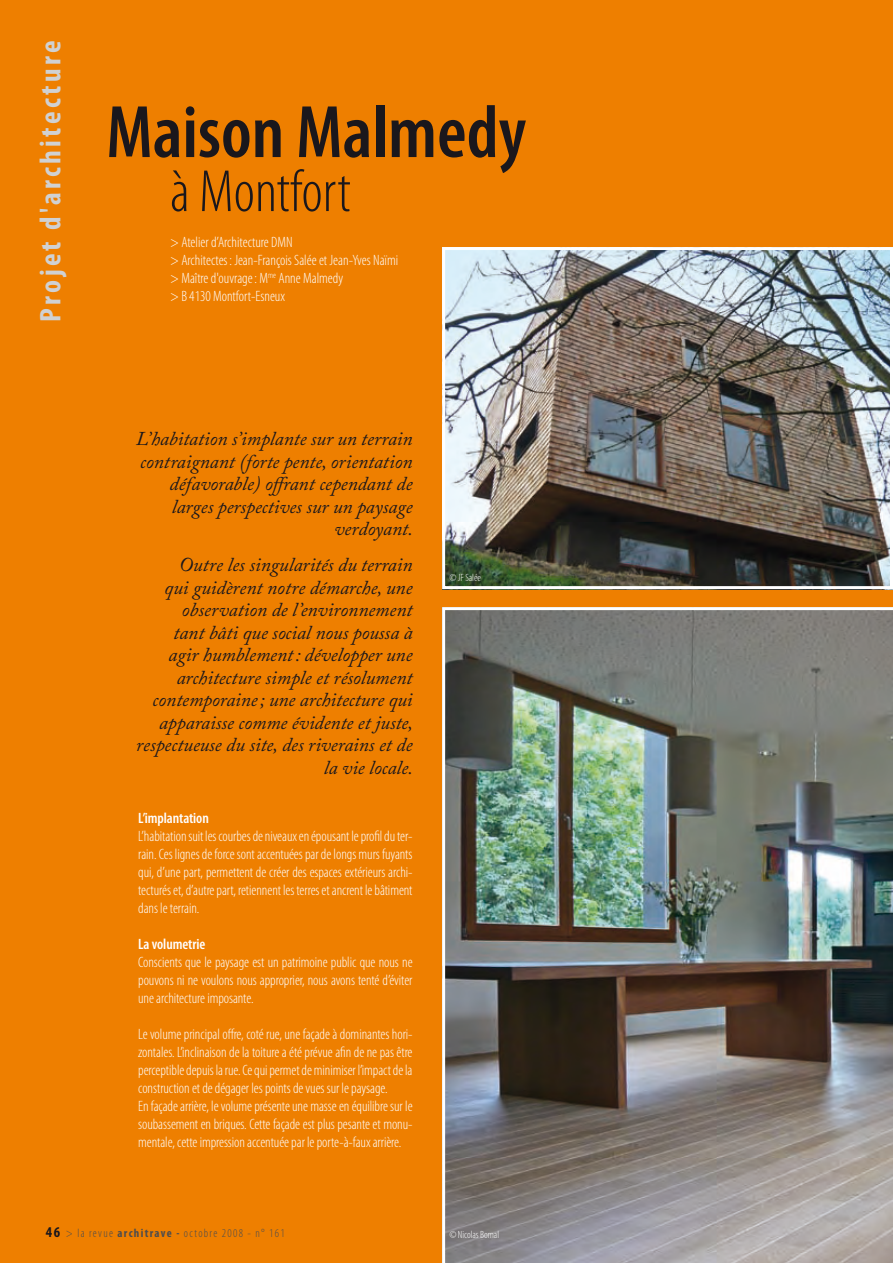
<style>
.page{position:relative;width:893px;height:1263px;background:#ee7f00}
.page>*{position:absolute;margin:0;border:0;box-sizing:border-box;transform-origin:0 0}
.t1{font:600 condensed 75px "Myriad Pro";color:#1a171c}
.t2{font:300 condensed 60px "Myriad Pro";color:#1a171c}
.t3{font:700 condensed 30px "Myriad Pro";letter-spacing:.11em;color:#d0d1d2}
.t4{font:italic 19.5px/22.5px "Adobe Caslon Pro";color:#1a171c;text-align:right}
.t5{font:300 condensed 15px/18px "Myriad Pro";letter-spacing:-.005em;color:#fff}
.t6{font:600 condensed 15px "Myriad Pro";letter-spacing:-.005em;color:#fff}
.t7{font:300 condensed 12px "Myriad Pro";letter-spacing:.11em;color:#4c4c4e}
.t8{font:300 condensed 10.5px "Myriad Pro";letter-spacing:-.005em;color:#fff}
.s1{font-style:inherit}
.s2{font-weight:700;font-size:15px;color:#1a171c}
.s3{font-weight:700}
</style>
<div class="page">
<img style="left:442px;top:607px;width:451px;height:656px">
<img style="left:446px;top:251px;width:443px;height:334px">
<div style="left:442px;top:247px;width:451px;height:342px;border:3px solid #fff"></div>
<h3 class="t3" style="left:32px;top:322px;width:282px;rotate:-90deg">Projet d'architecture</h3>
<h1 class="t1" style="left:106px;top:91px;width:421px">Maison Malmedy</h1>
<h2 class="t2" style="left:170px;top:159px;width:182px">à Montfort</h2>
<p class="t5" style="left:170px;top:233px;width:230px">&gt; Atelier d’Architecture DMN<br><span class="s1">&gt;</span> Architectes: Jean-François Salée et Jean-Yves Naïmi <span class="s1">&gt;</span> Maître d'ouvrage: M<sup>me</sup> Anne Malmedy<br>&gt; B 4130 Montfort-Esneux</p>
<h3 class="t4" style="left:136px;top:427px;width:278px">L’habitation s’implante sur un terrain contraignant (forte pente, orientation défavorable) offrant cependant de larges perspectives sur un paysage verdoyant.</h3>
<p class="t4" style="left:136px;top:553px;width:278px">Outre les singularités du terrain<br>qui guidèrent notre démarche, une observation de l’environnement<br>tant bâti que social nous poussa à<br>agir humblement: développer une architecture simple et résolument contemporaine; une architecture qui apparaisse comme évidente et juste, respectueuse du site, des riverains et de la vie locale.</p>
<p class="t6" style="left:138px;top:810px;width:72px">L’implantation</p>
<p class="t5" style="left:138px;top:827px;width:276px;text-align:justify">L’habitation suit les courbes de niveaux en épousant le profil du ter&shy;rain. Ces lignes de force sont accentuées par de longs murs fuyants qui, d’une part, permettent de créer des espaces extérieurs archi&shy;tecturés et, d’autre part, retiennent les terres et ancrent le bâtiment dans le terrain.</p>
<p class="t6" style="left:138px;top:936px;width:69px">La volumetrie</p>
<p class="t5" style="left:138px;top:953px;width:276px;text-align:justify">Conscients que le paysage est un patrimoine public que nous ne pouvons ni ne voulons nous approprier, nous avons tenté d’éviter une architecture imposante.</p>
<p class="t5" style="left:138px;top:1025px;width:276px">Le volume principal offre, coté rue, une façade à dominantes hori&shy;zontales. L’inclinaison de la toiture a été prévue afin de ne pas être perceptible depuis la rue. Ce qui permet de minimiser l’impact de la construction et de dégager les points de vues sur le paysage.<br>En façade arrière, le volume présente une masse en équilibre sur le soubassement en briques. Cette façade est plus pesante et monu&shy;mentale, cette impression accentuée par le porte-à-faux arrière.</p>
<p class="t8" style="left:449px;top:572px;width:33px">© JF Salée</p>
<p class="t7" style="left:46px;top:1227px;width:241px"><span class="s2">46</span> &gt; la revue <span class="s3">architrave -</span> octobre 2008 - n° 161</p>
<p class="t8" style="left:449px;top:1229px;width:51px">© Nicolas Bomal</p>
</div>
